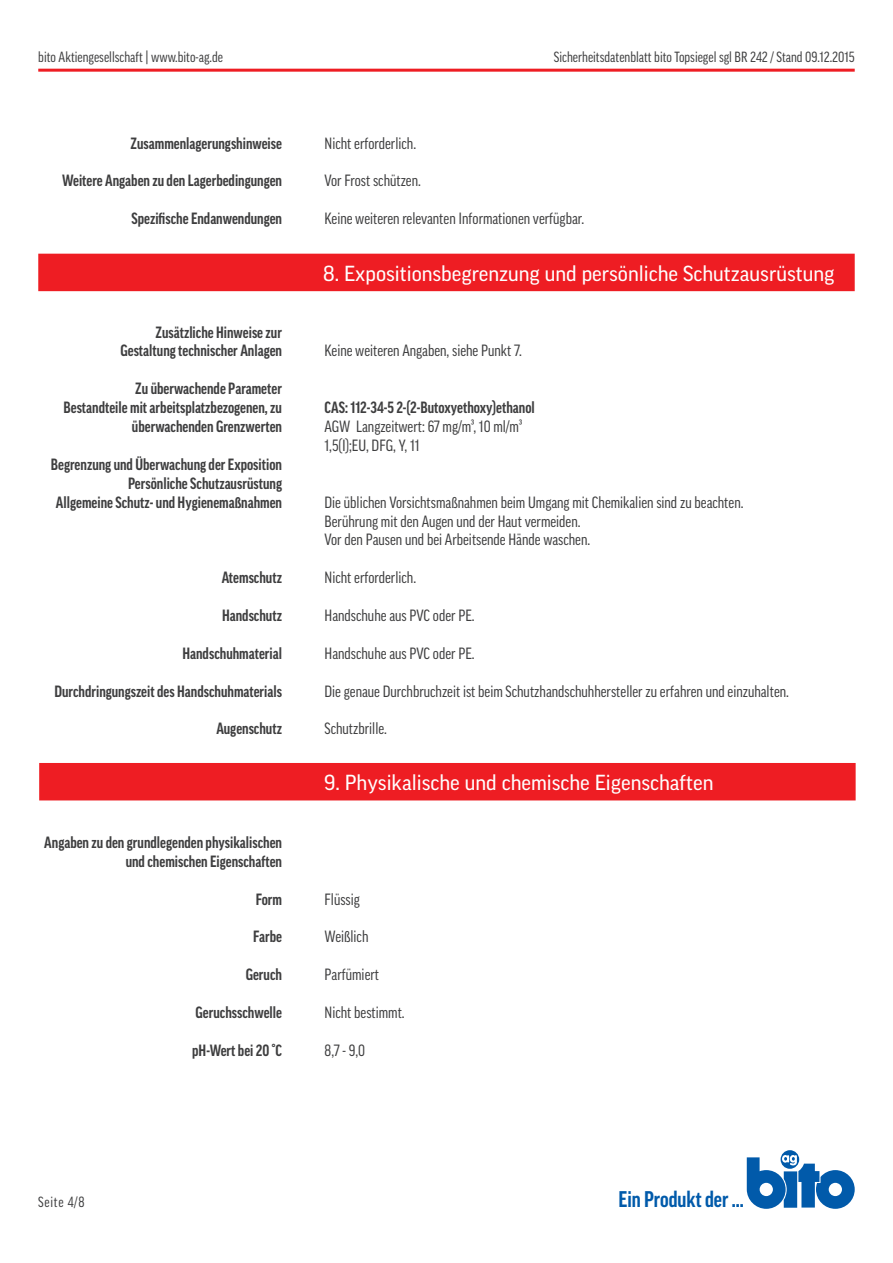
<style>
.page{position:relative;width:893px;height:1263px;background:#fff}
.page>*{position:absolute;margin:0;border:0;box-sizing:border-box;transform-origin:0 0}
.t1{font:700 condensed 21.9px "Good Pro";color:#015aaa}
.roter_Balken{font:21px "Good Pro";color:#fff}
.Auflistung{font:700 condensed 15.75px/18.9px "Good Pro";color:#3e3e3f;text-align:right}
.Inhalt{font:condensed 15.75px "Good Pro";color:#3e3e3f}
.Inhalt-2{font:700 condensed 15.75px "Good Pro";color:#3e3e3f}
.Produkt{font:condensed 14.25px "Good Pro";color:#3e3e3f}
.Adresse{font:condensed 14.25px "Good Pro";letter-spacing:.05em;color:#3e3e3f}
</style>
<div class="page">
<hr style="left:38px;top:69px;width:817px;height:3px;background:#ee1d23">
<svg style="left:781px;top:1150px;width:18px;height:19px"></svg>
<svg style="left:747px;top:1155px;width:108px;height:54px"></svg>
<div style="left:38px;top:254px;width:817px;height:37px;background:#ee1d23"></div>
<div style="left:39px;top:763px;width:817px;height:37px;background:#ee1d23"></div>
<p class="Produkt" style="left:38px;top:49px;width:186px">bito Aktiengesellschaft | www.bito-ag.de</p>
<p class="Auflistung" style="left:131px;top:133px;width:153px">Zusammenlagerungshinweise</p>
<p class="Auflistung" style="left:62px;top:171px;width:221px">Weitere Angaben zu den Lagerbedingungen</p>
<p class="Auflistung" style="left:132px;top:209px;width:152px">Spezifische Endanwendungen</p>
<p class="Auflistung" style="left:156px;top:322px;width:128px">Zusätzliche Hinweise zur</p>
<p class="Auflistung" style="left:120px;top:341px;width:163px">Gestaltung technischer Anlagen</p>
<p class="Auflistung" style="left:135px;top:379px;width:148px">Zu überwachende Parameter</p>
<p class="Auflistung" style="left:64px;top:398px;width:220px">Bestandteile mit arbeitsplatzbezogenen, zu überwachenden Grenzwerten</p>
<p class="Auflistung" style="left:51px;top:455px;width:233px">Begrenzung und Überwachung der Exposition</p>
<p class="Auflistung" style="left:128px;top:474px;width:156px">Persönliche Schutzausrüstung</p>
<p class="Auflistung" style="left:56px;top:493px;width:228px">Allgemeine Schutz- und Hygienemaßnahmen</p>
<p class="Auflistung" style="left:222px;top:568px;width:62px">Atemschutz</p>
<p class="Auflistung" style="left:222px;top:606px;width:61px">Handschutz</p>
<p class="Auflistung" style="left:182px;top:644px;width:101px">Handschuhmaterial</p>
<p class="Auflistung" style="left:54px;top:682px;width:229px">Durchdringungszeit des Handschuhmaterials</p>
<p class="Auflistung" style="left:216px;top:719px;width:67px">Augenschutz</p>
<p class="Auflistung" style="left:44px;top:833px;width:239px">Angaben zu den grundlegenden physikalischen und chemischen Eigenschaften</p>
<p class="Auflistung" style="left:256px;top:889px;width:28px">Form</p>
<p class="Auflistung" style="left:253px;top:927px;width:30px">Farbe</p>
<p class="Auflistung" style="left:246px;top:965px;width:38px">Geruch</p>
<p class="Auflistung" style="left:195px;top:1003px;width:88px">Geruchsschwelle</p>
<p class="Auflistung" style="left:192px;top:1041px;width:91px">pH-Wert bei 20 °C</p>
<p class="Produkt" style="left:554px;top:49px;width:302px">Sicherheitsdatenblatt bito Topsiegel sgl BR 242 / Stand 09.12.2015</p>
<p class="Inhalt" style="left:325px;top:134px;width:93px">Nicht erforderlich.</p>
<p class="Inhalt" style="left:325px;top:172px;width:98px">Vor Frost schützen.</p>
<p class="Inhalt" style="left:325px;top:210px;width:261px">Keine weiteren relevanten Informationen verfügbar.</p>
<p class="roter_Balken" style="left:323px;top:261px;width:513px">8. Expositionsbegrenzung und persönliche Schutzausrüstung</p>
<p class="Inhalt" style="left:325px;top:342px;width:199px">Keine weiteren Angaben, siehe Punkt 7.</p>
<p class="Inhalt-2" style="left:325px;top:399px;width:212px">CAS: 112-34-5 2-(2-Butoxyethoxy)ethanol</p>
<p class="Inhalt" style="left:325px;top:418px;width:199px">AGW Langzeitwert: 67 mg/m³, 10 ml/m³</p>
<p class="Inhalt" style="left:325px;top:436px;width:96px">1,5(I);EU, DFG, Y, 11</p>
<p class="Inhalt" style="left:325px;top:493px;width:420px">Die üblichen Vorsichtsmaßnahmen beim Umgang mit Chemikalien sind zu beachten.</p>
<p class="Inhalt" style="left:325px;top:512px;width:257px">Berührung mit den Augen und der Haut vermeiden.</p>
<p class="Inhalt" style="left:325px;top:531px;width:267px">Vor den Pausen und bei Arbeitsende Hände waschen.</p>
<p class="Inhalt" style="left:325px;top:569px;width:93px">Nicht erforderlich.</p>
<p class="Inhalt" style="left:325px;top:607px;width:152px">Handschuhe aus PVC oder PE.</p>
<p class="Inhalt" style="left:325px;top:644px;width:152px">Handschuhe aus PVC oder PE.</p>
<p class="Inhalt" style="left:325px;top:682px;width:466px">Die genaue Durchbruchzeit ist beim Schutzhandschuhhersteller zu erfahren und einzuhalten.</p>
<p class="Inhalt" style="left:325px;top:720px;width:64px">Schutzbrille.</p>
<p class="roter_Balken" style="left:324px;top:770px;width:391px">9. Physikalische und chemische Eigenschaften</p>
<p class="Inhalt" style="left:325px;top:890px;width:37px">Flüssig</p>
<p class="Inhalt" style="left:325px;top:928px;width:45px">Weißlich</p>
<p class="Inhalt" style="left:325px;top:966px;width:56px">Parfümiert</p>
<p class="Inhalt" style="left:325px;top:1003px;width:82px">Nicht bestimmt.</p>
<p class="Inhalt" style="left:325px;top:1041px;width:42px">8,7 - 9,0</p>
<p class="Adresse" style="left:38px;top:1194px;width:48px">Seite 4/8</p>
<h1 class="t1" style="left:618px;top:1187px;width:127px">Ein Produkt der ...</h1>
</div>
